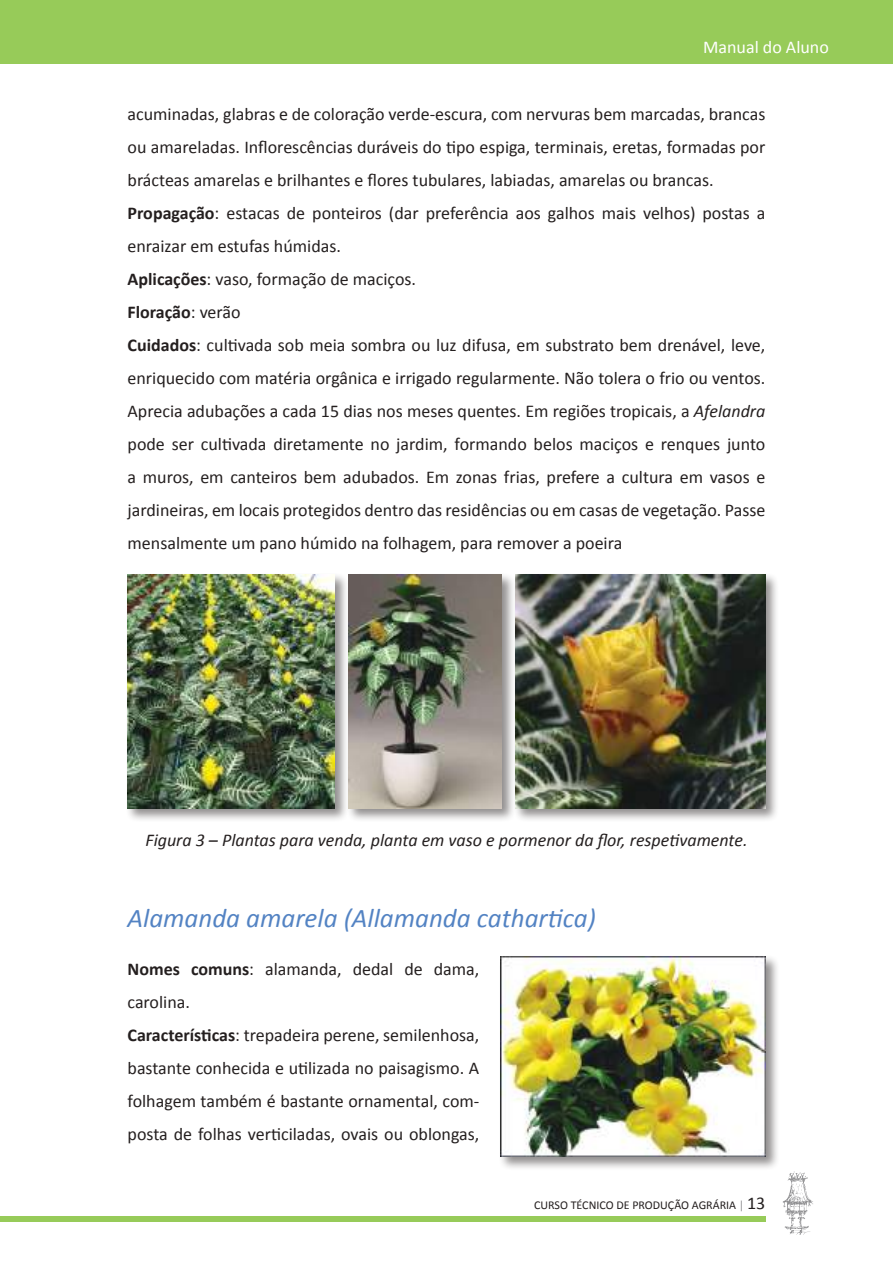
<style>
.page{position:relative;width:893px;height:1263px;background:#fff}
.page>*{position:absolute;margin:0;border:0;box-sizing:border-box;transform-origin:0 0}
.t1{font:italic 27px "Calibri";color:#5383c3}
.t2{font:18px/33px "Calibri";color:#241f1f}
.t3{font:italic 18px "Calibri";color:#241f1f}
.t4{font:18px "Calibri";color:#fff}
.t5{font:12px "Calibri";color:#241f1f}
.s1{font-weight:700}
.s2{font-style:italic}
.s3{color:#919193}
.s4{font-size:18px}
</style>
<div class="page">
<div style="left:0;top:1216px;width:765px;height:5px;background:#97cb59"></div>
<div style="left:0;top:0;width:893px;height:64px;background:#97cb59"></div>
<svg style="left:783px;top:1171px;width:30px;height:64px"></svg>
<div style="left:125px;top:572px;width:224px;height:250px;background:#241f1f;opacity:.5"></div>
<img style="left:128px;top:574px;width:207px;height:234px">
<div style="left:346px;top:572px;width:170px;height:250px;background:#241f1f;opacity:.5"></div>
<img style="left:349px;top:574px;width:153px;height:234px">
<div style="left:498px;top:954px;width:282px;height:216px;background:#241f1f;opacity:.5"></div>
<img style="left:501px;top:957px;width:264px;height:200px">
<div style="left:513px;top:572px;width:266px;height:250px;background:#241f1f;opacity:.5"></div>
<img style="left:516px;top:574px;width:249px;height:234px">
<p class="t4" style="left:703px;top:36px;width:127px">Manual do Aluno</p>
<p class="t2" style="left:128px;top:96px;width:639px">acuminadas, glabras e de coloração verde-escura, com nervuras bem marcadas, brancas ou amareladas. Inflorescências duráveis do tipo espiga, terminais, eretas, formadas por brácteas amarelas e brilhantes e flores tubulares, labiadas, amarelas ou brancas.<br><span class="s1">Propagação</span>: estacas de ponteiros (dar preferência aos galhos mais velhos) postas a enraizar em estufas húmidas.<br><span class="s1">Aplicações</span>: vaso, formação de maciços.<br><span class="s1">Floração</span>: verão<br><span class="s1">Cuidados</span>: cultivada sob meia sombra ou luz difusa, em substrato bem drenável, leve, enriquecido com matéria orgânica e irrigado regularmente. Não tolera o frio ou ventos.<br>Aprecia adubações a cada 15 dias nos meses quentes. Em regiões tropicais, a <span class="s2">Afelandra </span>pode ser cultivada diretamente no jardim, formando belos maciços e renques junto a muros, em canteiros bem adubados. Em zonas frias, prefere a cultura em vasos e jardineiras, em locais protegidos dentro das residências ou em casas de vegetação. Passe mensalmente um pano húmido na folhagem, para remover a poeira</p>
<p class="t3" style="left:145px;top:829px;width:604px">Figura 3 – Plantas para venda, planta em vaso e pormenor da flor, respetivamente.</p>
<h1 class="t1" style="left:128px;top:901px;width:470px">Alamanda amarela (Allamanda cathartica)</h1>
<p class="t2" style="left:128px;top:951px;width:353px"><span class="s1">Nomes comuns</span>: alamanda, dedal de dama, carolina.<br><span class="s1">Características</span>: trepadeira perene, semilenhosa, bastante conhecida e utilizada no paisagismo. A folhagem também é bastante ornamental, com&shy;posta de folhas verticiladas, ovais ou oblongas,</p>
<p class="t5" style="left:534px;top:1198px;width:233px">CURSO TÉCNICO DE PRODUÇÃO AGRÁRIA <span class="s3">|</span> <span class="s4">13</span></p>
</div>
